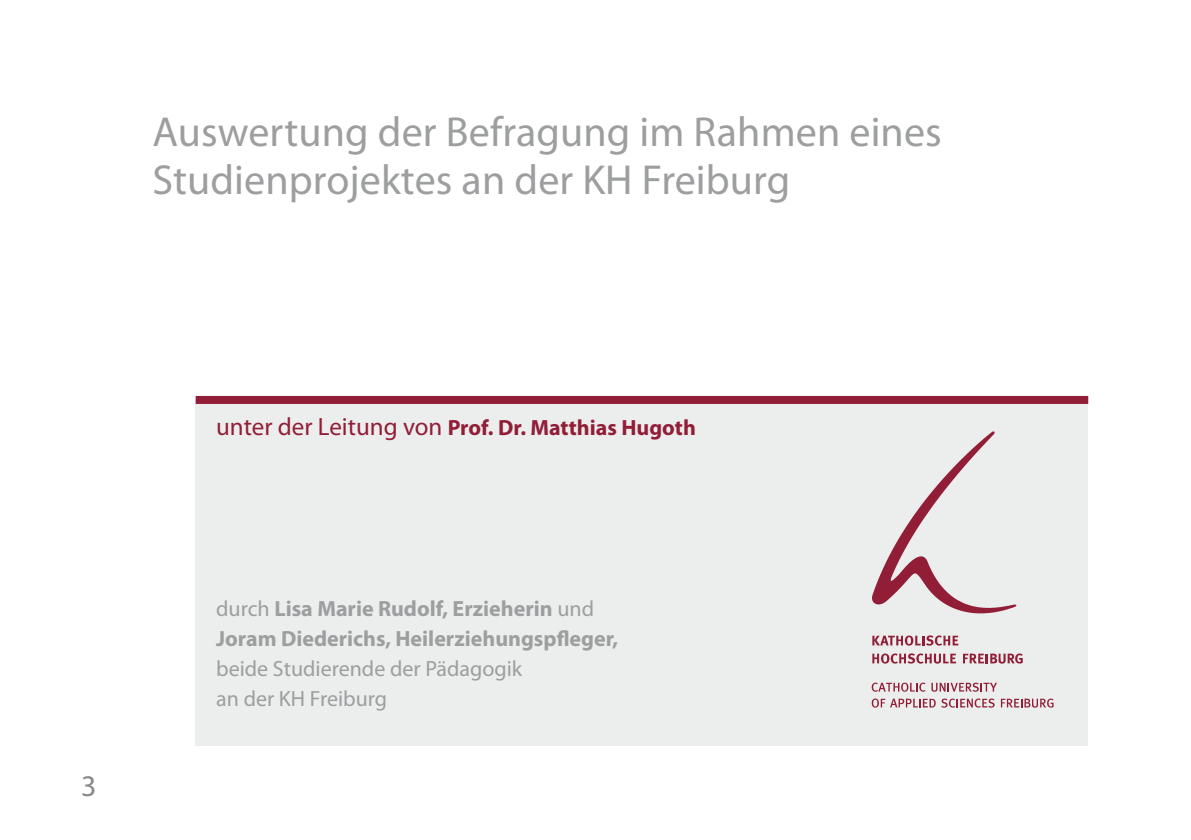
<style>
.page{position:relative;width:1191px;height:840px;background:#fff}
.page>*{position:absolute;margin:0;border:0;box-sizing:border-box;transform-origin:0 0}
.t1{font:42px/48px "Myriad Pro";letter-spacing:.005em;color:#9c9e9f}
.t2{font:30px "Myriad Pro";color:#87888a}
.t3{font:700 22px/30px "Myriad Pro";color:#9c9e9f}
.t4{font:22px/30px "Myriad Pro";color:#9c9e9f}
.t5{font:700 22px "Myriad Pro";color:#911e36}
.s1{font-weight:400;font-size:25px}
.s2{font-weight:400}
</style>
<div class="page">
<div style="left:196px;top:400px;width:892px;height:345px;background:#eceded"></div>
<div style="left:196px;top:396px;width:892px;height:8px;background:#911e36"></div>
<svg style="left:1001px;top:698px;width:52px;height:9px"></svg>
<svg style="left:963px;top:653px;width:59px;height:10px"></svg>
<svg style="left:931px;top:682px;width:66px;height:9px"></svg>
<svg style="left:872px;top:431px;width:144px;height:182px"></svg>
<svg style="left:872px;top:635px;width:86px;height:10px"></svg>
<svg style="left:872px;top:653px;width:84px;height:10px"></svg>
<svg style="left:871px;top:698px;width:123px;height:9px"></svg>
<svg style="left:871px;top:682px;width:54px;height:9px"></svg>
<h1 class="t1" style="left:152px;top:107px;width:791px">Auswertung der Befragung im Rahmen eines<br>Studienprojektes an der KH Freiburg</h1>
<h2 class="t2" style="left:81px;top:766px;width:17px">3</h2>
<p class="t5" style="left:216px;top:413px;width:481px"><span class="s1">unter der Leitung von</span> Prof. Dr. Matthias Hugoth</p>
<p class="t3" style="left:216px;top:592px;width:404px"><span class="s2">durch</span> Lisa Marie Rudolf, Erzieherin <span class="s2">und<br></span>Joram Diederichs, Heilerziehungspfleger,</p>
<p class="t4" style="left:216px;top:652px;width:307px">beide Studierende der Pädagogik an der KH Freiburg</p>
</div>
